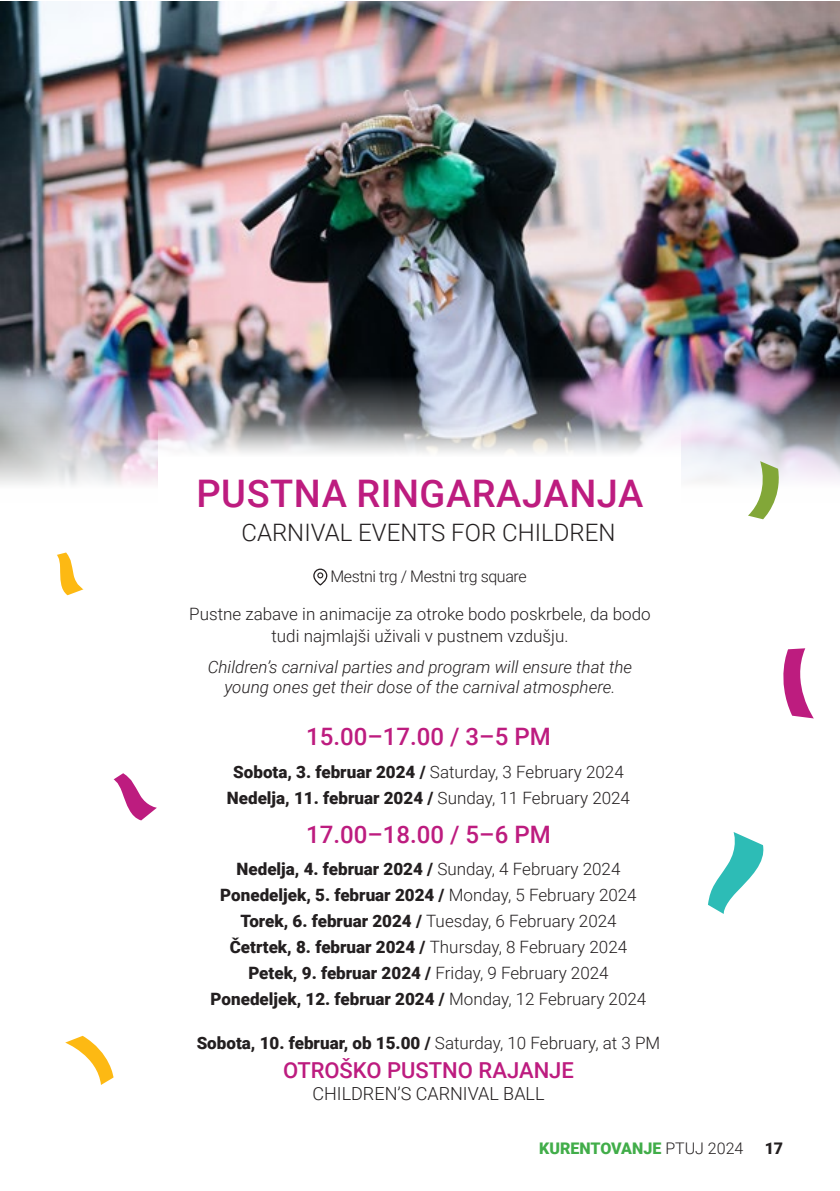
<style>
.page{position:relative;width:840px;height:1191px;background:#fff}
.page>*{position:absolute;margin:0;border:0;box-sizing:border-box;transform-origin:0 0}
.t1{font:500 38px "Roboto";letter-spacing:.015em;color:#bd1c7f}
.t2{font:500 24px "Roboto";color:#bd1c7f}
.t3{font:300 24px "Roboto";color:#231f20}
.t4{font:500 22px "Roboto";color:#bd1c7f}
.t5{font:300 18px "Roboto";color:#231f20}
.t6{font:900 17px "Roboto";color:#231f20}
.Besedilo_1{font:300 17px/22px "Roboto";color:#231f20;text-align:center}
.Besedilo_ang{font:italic 300 17px/20px "Roboto";color:#231f20;text-align:center}
.t7{font:300 16px "Roboto";letter-spacing:-.025em;color:#231f20}
.t8{font:900 16px "Roboto";color:#41ad49}
.t9{font:900 16px "Roboto";color:#231f20}
.s1{font-weight:900}
.s2{font-weight:300}
.s3{font-weight:300;color:#231f20}
</style>
<div class="page">
<img style="left:0;top:1px;width:839px;height:484px">
<div style="left:159px;top:423px;width:521px;height:203px;background:#fff"></div>
<svg style="left:57px;top:552px;width:26px;height:43px"></svg>
<svg style="left:747px;top:461px;width:35px;height:58px"></svg>
<svg style="left:65px;top:1035px;width:48px;height:50px"></svg>
<svg style="left:783px;top:648px;width:30px;height:70px"></svg>
<svg style="left:113px;top:773px;width:44px;height:48px"></svg>
<svg style="left:708px;top:832px;width:56px;height:82px"></svg>
<svg style="left:313px;top:568px;width:14px;height:17px"></svg>
<p class="t1" style="left:196px;top:467px;width:448px">PUSTNA RINGARAJANJA</p>
<p class="t3" style="left:241px;top:516px;width:375px">CARNIVAL EVENTS FOR CHILDREN</p>
<p class="t7" style="left:330px;top:564px;width:198px">Mestni trg / Mestni trg square</p>
<p class="Besedilo_1" style="left:189px;top:602px;width:463px">Pustne zabave in animacije za otroke bodo poskrbele, da bodo tudi najmlajši uživali v pustnem vzdušju.</p>
<p class="Besedilo_ang" style="left:207px;top:656px;width:426px">Children’s carnival parties and program will ensure that the young ones get their dose of the carnival atmosphere.</p>
<p class="t2" style="left:306px;top:719px;width:246px">15.00–17.00 / 3–5 PM</p>
<p class="Besedilo_1" style="left:233px;top:760px;width:392px"><span class="s1">Sobota, 3. februar 2024 /</span> Saturday, 3 February 2024</p>
<p class="t6" style="left:227px;top:786px;width:404px">Nedelja, 11. februar 2024 / <span class="s2">Sunday, 11 February 2024</span></p>
<p class="t2" style="left:306px;top:817px;width:246px">17.00–18.00 / 5–6 PM</p>
<p class="t6" style="left:236px;top:856px;width:385px">Nedelja, 4. februar 2024 / <span class="s2">Sunday, 4 February 2024</span></p>
<p class="t6" style="left:220px;top:883px;width:417px">Ponedeljek, 5. februar 2024 / <span class="s2">Monday, 5 February 2024</span></p>
<p class="Besedilo_1" style="left:240px;top:909px;width:377px"><span class="s1">Torek, 6. februar 2024 /</span> Tuesday, 6 February 2024</p>
<p class="t6" style="left:229px;top:935px;width:399px">Četrtek, 8. februar 2024 / <span class="s2">Thursday, 8 February 2024</span></p>
<p class="t6" style="left:248px;top:961px;width:361px">Petek, 9. februar 2024 / <span class="s2">Friday, 9 February 2024</span></p>
<p class="t6" style="left:210px;top:987px;width:437px">Ponedeljek, 12. februar 2024 / <span class="s2">Monday, 12 February 2024</span></p>
<p class="t6" style="left:196px;top:1030px;width:465px">Sobota, 10. februar, ob 15.00 / <span class="s2">Saturday, 10 February, at 3 PM</span></p>
<p class="t4" style="left:283px;top:1055px;width:292px">OTROŠKO PUSTNO RAJANJE</p>
<p class="t5" style="left:312px;top:1081px;width:233px">CHILDREN’S CARNIVAL BALL</p>
<p class="t8" style="left:539px;top:1136px;width:206px">KURENTOVANJE <span class="s3">PTUJ 2024</span></p>
<p class="t9" style="left:764px;top:1136px;width:20px">17</p>
</div>
